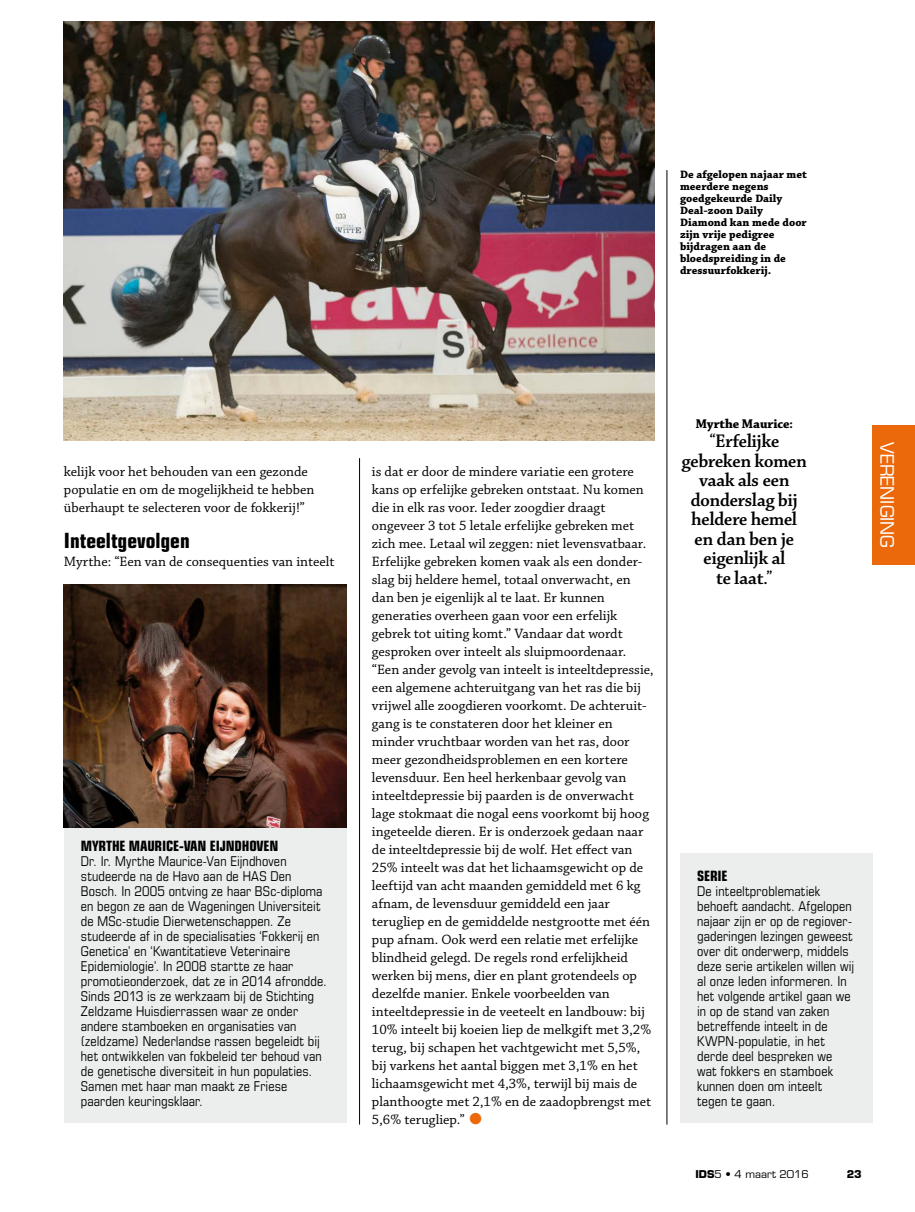
<style>
.page{position:relative;width:915px;height:1212px;background:#fff}
.page>*{position:absolute;margin:0;border:0;box-sizing:border-box;transform-origin:0 0}
.t1{font:700 condensed 21px "Eurostile LT Std";color:#000}
.t2{font:19.5px/19.5px "Chaparral Pro Semibold Disp";color:#000;text-align:center}
.t3{font:18px "Eurostile LT Std";color:#fff}
.t4{font:14.25px/18px "Chaparral Pro";color:#000}
.t5{font:700 condensed 14.25px "Eurostile LT Std";letter-spacing:-.01em;color:#000}
.t6{font:condensed 13.5px/15px "Eurostile LT Std";letter-spacing:.01em;color:#000}
.t7{font:13.5px "Chaparral Pro Bold Subh";color:#000}
.t8{font:11.25px/12px "Chaparral Pro Bold Capt";color:#000}
.t9{font:10.5px "Eurostile LT Std";color:#000}
.t10{font:700 10.5px "Eurostile LT Std";color:#000}
.s1{font-family:"Eurostile LT Std Bold Ex 2";font-size:31.5px;color:#eb690b}
.s2{font-weight:700}
</style>
<div class="page">
<hr style="left:359px;top:458px;width:1px;height:666px;background:#000">
<hr style="left:666px;top:170px;width:1px;height:954px;background:#000">
<div style="left:64px;top:823px;width:282px;height:300px;background:#eceded"></div>
<div style="left:679px;top:853px;width:192px;height:270px;background:#eceded"></div>
<img style="left:64px;top:584px;width:282px;height:244px">
<img style="left:64px;top:21px;width:590px;height:419px">
<div style="left:871px;top:425px;width:43px;height:139px;background:#eb690b"></div>
<p class="t8" style="left:679px;top:169px;width:128px">De afgelopen najaar met meerdere negens goedgekeurde Daily<br>Deal-zoon Daily<br>Diamond kan mede door zijn vrije pedigree bijdragen aan de bloedspreiding in de dressuurfokkerij.</p>
<p class="t4" style="left:64px;top:463px;width:252px">kelijk voor het behouden van een gezonde populatie en om de mogelijkheid te hebben überhaupt te selecteren voor de fokkerij!”</p>
<p class="t1" style="left:64px;top:528px;width:127px">Inteeltgevolgen</p>
<p class="t4" style="left:64px;top:553px;width:272px">Myrthe: “Een van de consequenties van inteelt</p>
<p class="t5" style="left:81px;top:837px;width:199px">MYRTHE MAURICE-VAN EIJNDHOVEN</p>
<p class="t6" style="left:81px;top:853px;width:247px">Dr. Ir. Myrthe Maurice-Van Eijndhoven studeerde na de Havo aan de HAS Den Bosch. In 2005 ontving ze haar BSc-diploma en begon ze aan de Wageningen Universiteit de MSc-studie Dierwetenschappen. Ze studeerde af in de specialisaties ‘Fokkerij en Genetica’ en ‘Kwantitatieve Veterinaire Epidemiologie’. In 2008 startte ze haar promotieonderzoek, dat ze in 2014 afrondde.<br>Sinds 2013 is ze werkzaam bij de Stichting Zeldzame Huisdierrassen waar ze onder andere stamboeken en organisaties van (zeldzame) Nederlandse rassen begeleidt bij het ontwikkelen van fokbeleid ter behoud van de genetische diversiteit in hun populaties.<br>Samen met haar man maakt ze Friese paarden keuringsklaar.</p>
<p class="t4" style="left:372px;top:463px;width:283px">is dat er door de mindere variatie een grotere kans op erfelijke gebreken ontstaat. Nu komen die in elk ras voor. Ieder zoogdier draagt ongeveer 3 tot 5 letale erfelijke gebreken met zich mee. Letaal wil zeggen: niet levensvatbaar.<br>Erfelijke gebreken komen vaak als een donder&shy;slag bij heldere hemel, totaal onverwacht, en dan ben je eigenlijk al te laat. Er kunnen generaties overheen gaan voor een erfelijk gebrek tot uiting komt.” Vandaar dat wordt gesproken over inteelt als sluipmoordenaar. “Een ander gevolg van inteelt is inteeltdepressie, een algemene achteruitgang van het ras die bij vrijwel alle zoogdieren voorkomt. De achteruit&shy;gang is te constateren door het kleiner en minder vruchtbaar worden van het ras, door meer gezondheidsproblemen en een kortere levensduur. Een heel herkenbaar gevolg van inteeltdepressie bij paarden is de onverwacht lage stokmaat die nogal eens voorkomt bij hoog ingeteelde dieren. Er is onderzoek gedaan naar de inteeltdepressie bij de wolf. Het effect van 25% inteelt was dat het lichaamsgewicht op de leeftijd van acht maanden gemiddeld met 6 kg afnam, de levensduur gemiddeld een jaar terugliep en de gemiddelde nestgrootte met één pup afnam. Ook werd een relatie met erfelijke blindheid gelegd. De regels rond erfelijkheid werken bij mens, dier en plant grotendeels op dezelfde manier. Enkele voorbeelden van inteeltdepressie in de veeteelt en landbouw: bij 10% inteelt bij koeien liep de melkgift met 3,2% terug, bij schapen het vachtgewicht met 5,5%, bij varkens het aantal biggen met 3,1% en het lichaamsgewicht met 4,3%, terwijl bij mais de planthoogte met 2,1% en de zaadopbrengst met 5,6% terugliep.” <span class="s1">•</span></p>
<p class="t7" style="left:695px;top:416px;width:98px">Myrthe Maurice:</p>
<p class="t2" style="left:681px;top:432px;width:126px">“Erfelijke gebreken komen vaak als een donderslag bij heldere hemel en dan ben je eigenlijk al<br>te laat.”</p>
<p class="t3" style="left:897px;top:442px;width:107px;rotate:90deg">VERENIGING</p>
<p class="t5" style="left:696px;top:867px;width:32px">SERIE</p>
<p class="t6" style="left:696px;top:883px;width:158px">De inteeltproblematiek behoeft aandacht. Afgelopen najaar zijn er op de regiover&shy;gaderingen lezingen geweest over dit onderwerp, middels deze serie artikelen willen wij al onze leden informeren. In het volgende artikel gaan we in op de stand van zaken betreffende inteelt in de<br>KWPN-populatie, in het derde deel bespreken we wat fokkers en stamboek kunnen doen om inteelt tegen te gaan.</p>
<p class="t9" style="left:695px;top:1168px;width:114px"><span class="s2">IDS</span>5 • 4 maart 2016</p>
<p class="t10" style="left:846px;top:1168px;width:17px">23</p>
</div>
